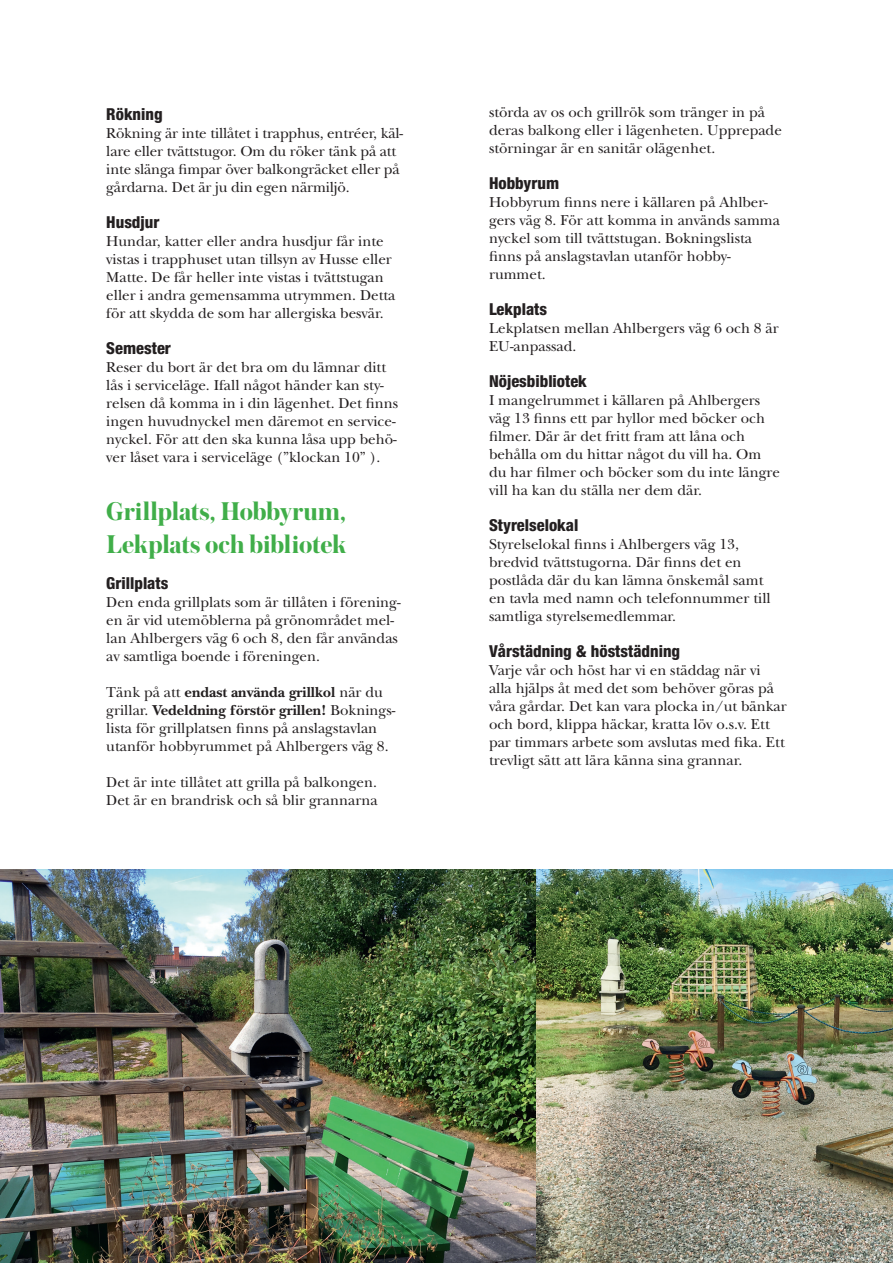
<style>
.page{position:relative;width:893px;height:1263px;background:#fff}
.page>*{position:absolute;margin:0;border:0;box-sizing:border-box;transform-origin:0 0}
.t1{font:700 27px/32.4px "Austin";letter-spacing:-.01em;color:#40ae49}
.t2{font:800 condensed 16.5px "Helvetica Neue";color:#231f20}
.t3{font:15px/18px "New Baskerville";color:#231f20}
.s1{font-weight:700}
</style>
<div class="page">
<img style="left:0;top:870px;width:893px;height:393px">
<p class="t2" style="left:106px;top:104px;width:58px">Rökning</p>
<p class="t3" style="left:106px;top:124px;width:298px">Rökning är inte tillåtet i trapphus, entréer, käl&shy;lare eller tvättstugor. Om du röker tänk på att inte slänga fimpar över balkongräcket eller på gårdarna. Det är ju din egen närmiljö.</p>
<p class="t2" style="left:106px;top:212px;width:55px">Husdjur</p>
<p class="t3" style="left:106px;top:232px;width:291px">Hundar, katter eller andra husdjur får inte vistas i trapphuset utan tillsyn av Husse eller Matte. De får heller inte vistas i tvättstugan eller i andra gemensamma utrymmen. Detta för att skydda de som har allergiska besvär.</p>
<p class="t2" style="left:106px;top:338px;width:66px">Semester</p>
<p class="t3" style="left:106px;top:358px;width:293px">Reser du bort är det bra om du lämnar ditt lås i serviceläge. Ifall något händer kan sty&shy;relsen då komma in i din lägenhet. Det finns ingen huvudnyckel men däremot en service&shy;nyckel. För att den ska kunna låsa upp behö&shy;ver låset vara i serviceläge (”klockan 10” ).</p>
<h1 class="t1" style="left:106px;top:495px;width:241px">Grillplats, Hobbyrum,<br>Lekplats och bibliotek</h1>
<p class="t2" style="left:106px;top:573px;width:64px">Grillplats</p>
<p class="t3" style="left:106px;top:593px;width:296px">Den enda grillplats som är tillåten i förening&shy;en är vid utemöblerna på grönområdet mel&shy;lan Ahlbergers väg 6 och 8, den får användas av samtliga boende i föreningen.</p>
<p class="t3" style="left:106px;top:683px;width:291px">Tänk på att <span class="s1">endast använda grillkol</span> när du grillar. <span class="s1">Vedeldning förstör grillen!</span> Boknings&shy;lista för grillplatsen finns på anslagstavlan utanför hobbyrummet på Ahlbergers väg 8.</p>
<p class="t3" style="left:106px;top:773px;width:273px">Det är inte tillåtet att grilla på balkongen.<br>Det är en brandrisk och så blir grannarna</p>
<p class="t3" style="left:489px;top:103px;width:294px">störda av os och grillrök som tränger in på deras balkong eller i lägenheten. Upprepade störningar är en sanitär olägenhet.</p>
<p class="t2" style="left:489px;top:173px;width:72px">Hobbyrum</p>
<p class="t3" style="left:489px;top:193px;width:293px">Hobbyrum finns nere i källaren på Ahlber&shy;gers väg 8. För att komma in används samma nyckel som till tvättstugan. Bokningslista finns på anslagstavlan utanför hobby&shy;rummet.</p>
<p class="t2" style="left:489px;top:299px;width:60px">Lekplats</p>
<p class="t3" style="left:489px;top:319px;width:291px">Lekplatsen mellan Ahlbergers väg 6 och 8 är<br>EU-anpassad.</p>
<p class="t2" style="left:489px;top:371px;width:99px">Nöjesbibliotek</p>
<p class="t3" style="left:489px;top:391px;width:292px">I mangelrummet i källaren på Ahlbergers väg 13 finns ett par hyllor med böcker och filmer. Där är det fritt fram att låna och behålla om du hittar något du vill ha. Om du har filmer och böcker som du inte längre vill ha kan du ställa ner dem där.</p>
<p class="t2" style="left:489px;top:515px;width:91px">Styrelselokal</p>
<p class="t3" style="left:489px;top:535px;width:283px">Styrelselokal finns i Ahlbergers väg 13, bredvid tvättstugorna. Där finns det en postlåda där du kan lämna önskemål samt en tavla med namn och telefonnummer till samtliga styrelsemedlemmar.</p>
<p class="t2" style="left:489px;top:641px;width:193px">Vårstädning &amp; höststädning</p>
<p class="t3" style="left:489px;top:661px;width:299px">Varje vår och höst har vi en städdag när vi alla hjälps åt med det som behöver göras på våra gårdar. Det kan vara plocka in/ut bänkar och bord, klippa häckar, kratta löv o.s.v. Ett par timmars arbete som avslutas med fika. Ett trevligt sätt att lära känna sina grannar.</p>
</div>
